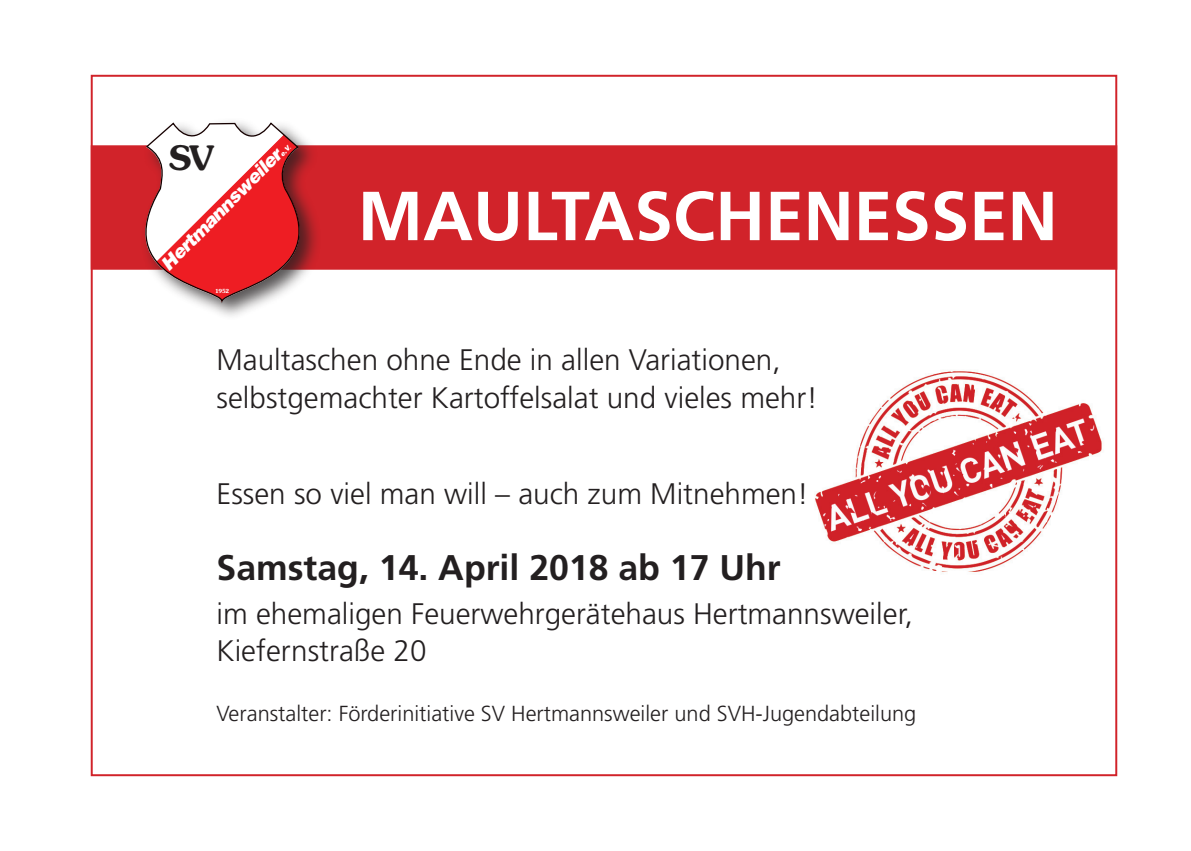
<style>
.page{position:relative;width:1191px;height:851px;background:#fff}
.page>*{position:absolute;margin:0;border:0;box-sizing:border-box;transform-origin:0 0}
.Bildzeile{font:700 69.2px "Frutiger";color:#fff}
.Bildzeile-2{font:700 35.6px "Frutiger";color:#231f20}
.t1{font:600 33.6px "Souvenir";color:#231f20}
.Bildzeile-3{font:300 29.6px "Frutiger";color:#231f20}
.Bildzeile-4{font:300 21.8px "Frutiger";color:#231f20}
.t2{font:italic 900 18.4px "Helvetica";color:#fff}
.t3{font:italic 900 6.6px "Helvetica";color:#fff}
.t4{font:600 5.6px "Souvenir";color:#fff}
.s1{font-size:4px}
</style>
<div class="page">
<div style="left:91px;top:75px;width:1026px;height:701px;background:#fff;border:2px solid #d1232a"></div>
<div style="left:91px;top:145px;width:1026px;height:125px;background:#d1232a;border:2px solid #d1232a"></div>
<div style="left:140px;top:118px;width:181px;height:204px;background:#231f20;opacity:.75"></div>
<svg style="left:141px;top:122px;width:170px;height:183px"></svg>
<img style="left:815px;top:371px;width:287px;height:201px">
<p class="t3" style="left:278px;top:152px;width:14px;rotate:-45deg">e.V<span class="s1">.</span></p>
<p class="t1" style="left:169px;top:136px;width:47px">SV</p>
<p class="t2" style="left:155px;top:258px;width:164px;rotate:-45deg">Hertmannsweiler</p>
<p class="t4" style="left:215px;top:287px;width:15px">1952</p>
<p class="Bildzeile" style="left:358px;top:175px;width:701px">MAULTASCHENESSEN</p>
<p class="Bildzeile-3" style="left:216px;top:343px;width:565px">Maultaschen ohne Ende in allen Variationen,</p>
<p class="Bildzeile-3" style="left:216px;top:381px;width:603px">selbstgemachter Kartoffelsalat und vieles mehr!</p>
<p class="Bildzeile-3" style="left:216px;top:477px;width:593px">Essen so viel man will – auch zum Mitnehmen!</p>
<p class="Bildzeile-2" style="left:216px;top:547px;width:566px">Samstag, 14. April 2018 ab 17 Uhr</p>
<p class="Bildzeile-3" style="left:216px;top:596px;width:698px">im ehemaligen Feuerwehrgerätehaus Hertmannsweiler,</p>
<p class="Bildzeile-3" style="left:216px;top:634px;width:211px">Kiefernstraße 20</p>
<p class="Bildzeile-4" style="left:216px;top:700px;width:701px">Veranstalter: Förderinitiative SV Hertmannsweiler und SVH-Jugendabteilung</p>
</div>
